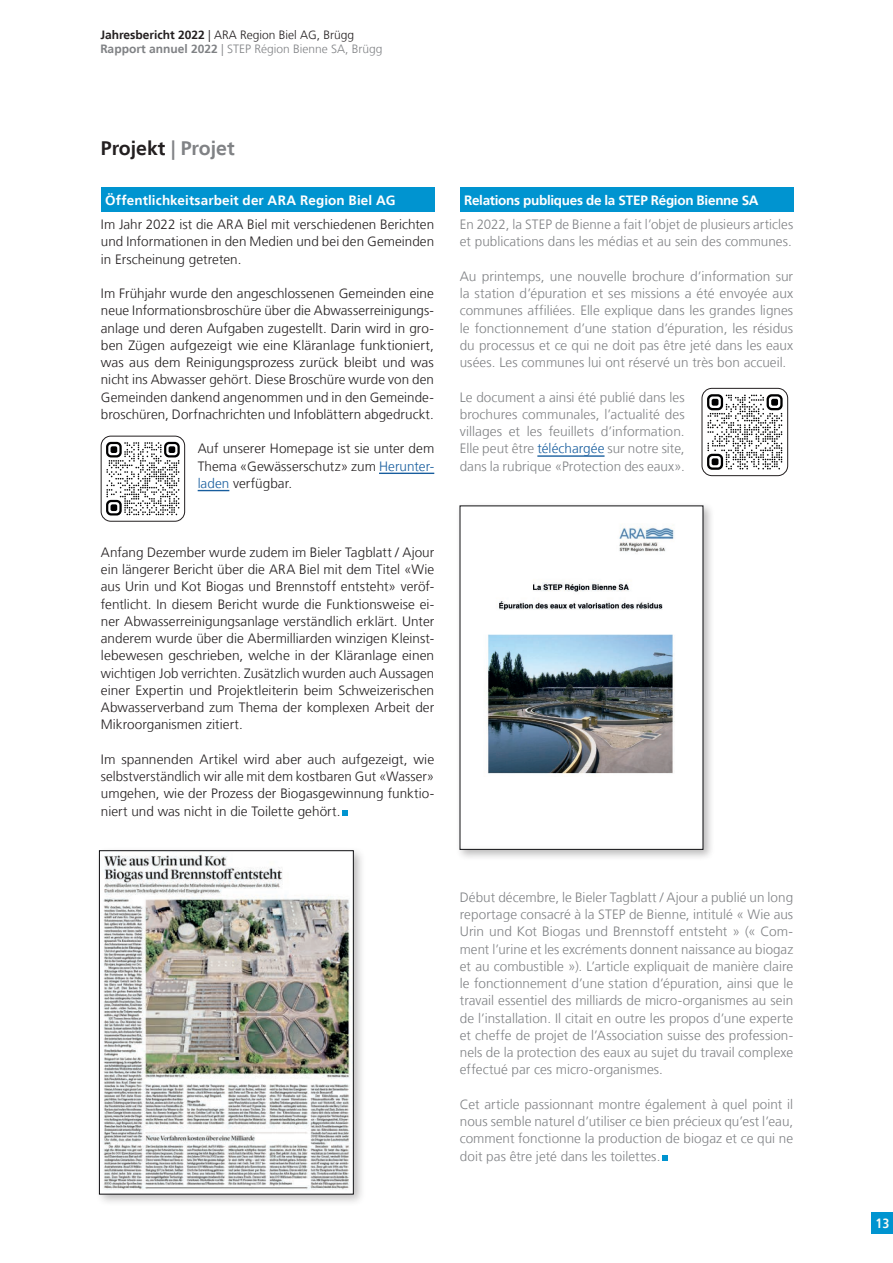
<style>
.page{position:relative;width:893px;height:1263px;background:#fff}
.page>*{position:absolute;margin:0;border:0;box-sizing:border-box;transform-origin:0 0}
.t1{font:700 19.5px "Frutiger LT";color:#231f20}
.t2{font:300 13.5px/17.2px "Frutiger LT";letter-spacing:.005em;color:#808285;text-align:justify}
.t3{font:300 13.5px/17.2px "Frutiger LT";letter-spacing:.005em;color:#231f20;text-align:justify}
.t4{font:700 13.5px "Frutiger LT";letter-spacing:-.01em;color:#fff}
.t5{font:700 13.5px "Frutiger LT";letter-spacing:.01em;color:#fff}
.t6{font:700 condensed 13.5px "Frutiger LT";color:#fefbf3}
.t7{font:300 12px/14.4px "Frutiger LT";color:#808285}
.s1{font-weight:700;color:#231f20}
.s2{color:#231f20}
.s3{font-weight:700}
.s4{color:#808285}
.s5{color:#175d9e}
</style>
<div class="page">
<hr style="left:379px;top:473px;width:55px;height:1px;background:#175d9e">
<hr style="left:198px;top:490px;width:31px;height:1px;background:#175d9e">
<div style="left:101px;top:187px;width:333px;height:25px;background:#0094d0"></div>
<svg style="left:342px;top:810px;width:6px;height:5px"></svg>
<hr style="left:537px;top:455px;width:67px;height:2px;background:#175d9e">
<div style="left:460px;top:187px;width:333px;height:25px;background:#0094d0"></div>
<svg style="left:662px;top:1155px;width:6px;height:5px"></svg>
<div style="left:456px;top:502px;width:259px;height:359px;background:#231f20;opacity:.3"></div>
<img style="left:462px;top:508px;width:239px;height:339px">
<div style="left:95px;top:846px;width:272px;height:361px;background:#231f20;opacity:.3"></div>
<img style="left:101px;top:852px;width:251px;height:340px">
<div style="left:99px;top:850px;width:255px;height:344px;border:1px solid #0d0d10"></div>
<svg style="left:102px;top:437px;width:82px;height:83px"></svg>
<div style="left:111px;top:446px;width:6px;height:7px;background:#000001;border-radius:2px"></div>
<div style="left:169px;top:446px;width:6px;height:7px;background:#000001;border-radius:2px"></div>
<div style="left:111px;top:504px;width:6px;height:7px;background:#000001;border-radius:2px"></div>
<div style="left:101px;top:436px;width:84px;height:85px;border:1px solid #231f20;border-radius:10px"></div>
<svg style="left:702px;top:390px;width:85px;height:84px"></svg>
<div style="left:712px;top:399px;width:6px;height:7px;background:#000001;border-radius:2px"></div>
<div style="left:771px;top:399px;width:7px;height:7px;background:#000001;border-radius:2px"></div>
<div style="left:712px;top:458px;width:6px;height:7px;background:#000001;border-radius:2px"></div>
<div style="left:702px;top:388px;width:86px;height:88px;border:1px solid #231f20;border-radius:10px"></div>
<div style="left:872px;top:1212px;width:21px;height:21px;background:#0094d0"></div>
<p class="t7" style="left:100px;top:28px;width:284px"><span class="s1">Jahresbericht 2022</span> <span class="s2">| ARA Region Biel AG, Brügg<br></span><span class="s3">Rapport annuel 2022</span> | STEP Région Bienne SA, Brügg</p>
<h1 class="t1" style="left:101px;top:137px;width:135px">Projekt <span class="s4">| Projet</span></h1>
<p class="t5" style="left:105px;top:192px;width:292px">Öffentlichkeitsarbeit der ARA Region Biel AG</p>
<p class="t3" style="left:101px;top:216px;width:335px">Im Jahr 2022 ist die ARA Biel mit verschiedenen Berichten und Informationen in den Medien und bei den Gemeinden in Erscheinung getreten.</p>
<p class="t3" style="left:101px;top:285px;width:335px">Im Frühjahr wurde den angeschlossenen Gemeinden eine neue Informationsbroschüre über die Abwasserreinigungs&shy;anlage und deren Aufgaben zugestellt. Darin wird in gro&shy;ben Zügen aufgezeigt wie eine Kläranlage funktioniert, was aus dem Reinigungsprozess zurück bleibt und was nicht ins Abwasser gehört. Diese Broschüre wurde von den Gemeinden dankend angenommen und in den Gemeinde&shy;broschüren, Dorfnachrichten und Infoblättern abgedruckt.</p>
<p class="t3" style="left:198px;top:440px;width:238px">Auf unserer Homepage ist sie unter dem Thema «Gewässerschutz» zum <span class="s5">Herunter&shy;laden</span> verfügbar.</p>
<p class="t3" style="left:101px;top:544px;width:335px">Anfang Dezember wurde zudem im Bieler Tagblatt / Ajour ein längerer Bericht über die ARA Biel mit dem Titel «Wie aus Urin und Kot Biogas und Brennstoff entsteht» veröf&shy;fentlicht. In diesem Bericht wurde die Funktionsweise ei&shy;ner Abwasserreinigungsanlage verständlich erklärt. Unter anderem wurde über die Abermilliarden winzigen Kleinst&shy;lebewesen geschrieben, welche in der Kläranlage einen wichtigen Job verrichten. Zusätzlich wurden auch Aussagen einer Expertin und Projektleiterin beim Schweizerischen Abwasserverband zum Thema der komplexen Arbeit der Mikroorganismen zitiert.</p>
<p class="t3" style="left:101px;top:751px;width:335px">Im spannenden Artikel wird aber auch aufgezeigt, wie selbstverständlich wir alle mit dem kostbaren Gut «Wasser» umgehen, wie der Prozess der Biogasgewinnung funktio&shy;niert und was nicht in die Toilette gehört.</p>
<p class="t4" style="left:464px;top:192px;width:296px">Relations publiques de la STEP Région Bienne SA</p>
<p class="t2" style="left:460px;top:216px;width:335px">En 2022, la STEP de Bienne a fait l’objet de plusieurs articles et publications dans les médias et au sein des communes.</p>
<p class="t2" style="left:460px;top:268px;width:335px">Au printemps, une nouvelle brochure d’information sur la station d’épuration et ses missions a été envoyée aux communes affiliées. Elle explique dans les grandes lignes le fonctionnement d’une station d’épuration, les résidus du processus et ce qui ne doit pas être jeté dans les eaux usées. Les communes lui ont réservé un très bon accueil.</p>
<p class="t2" style="left:460px;top:388px;width:226px">Le document a ainsi été publié dans les brochures communales, l’actualité des villages et les feuillets d’information.<br>Elle peut être <span class="s5">téléchargée</span> sur notre site, dans la rubrique «Protection des eaux».</p>
<p class="t2" style="left:460px;top:889px;width:335px">Début décembre, le Bieler Tagblatt / Ajour a publié un long reportage consacré à la STEP de Bienne, intitulé « Wie aus Urin und Kot Biogas und Brennstoff entsteht » (« Com&shy;ment l’urine et les excréments donnent naissance au biogaz et au combustible »). L’article expliquait de manière claire le fonctionnement d’une station d’épuration, ainsi que le travail essentiel des milliards de micro-organismes au sein de l’installation. Il citait en outre les propos d’une experte et cheffe de projet de l’Association suisse des profession&shy;nels de la protection des eaux au sujet du travail complexe effectué par ces micro-organismes.</p>
<p class="t2" style="left:460px;top:1096px;width:335px">Cet article passionnant montre également à quel point il nous semble naturel d’utiliser ce bien précieux qu’est l’eau, comment fonctionne la production de biogaz et ce qui ne doit pas être jeté dans les toilettes.</p>
<p class="t6" style="left:875px;top:1215px;width:16px">13</p>
</div>
